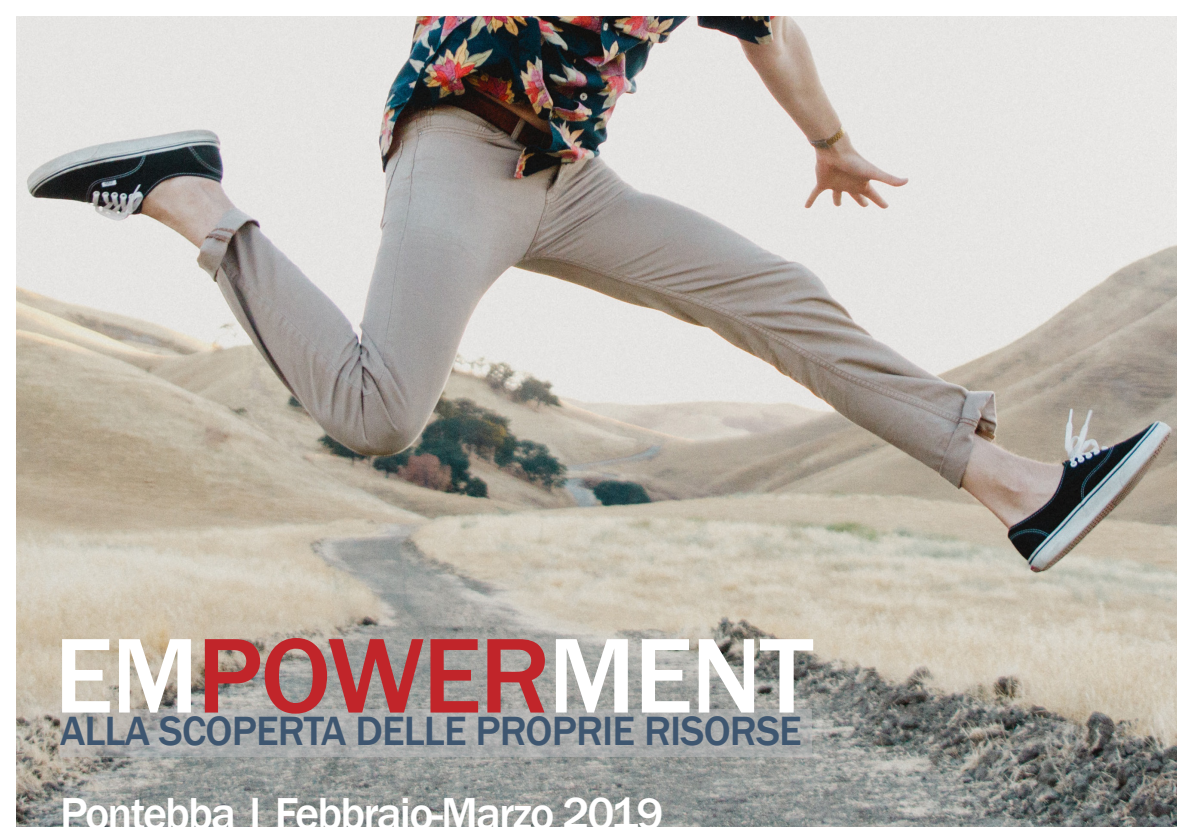
<style>
.page{position:relative;width:1191px;height:840px;background:#fff}
.page>*{position:absolute;margin:0;border:0;box-sizing:border-box;transform-origin:0 0}
.t1{font:500 110px "Franklin Gothic";letter-spacing:-.02em;color:#fff}
.t2{font:500 46px "Franklin Gothic";letter-spacing:-.04em;color:#fff}
.t3{font:500 42px "Franklin Gothic";letter-spacing:-.02em;color:#3e5670}
.s1{color:#c1252a}
</style>
<div class="page">
<img style="left:17px;top:16px;width:1159px;height:809px">
<svg style="left:60px;top:708px;width:751px;height:48px;background:#acadac"></svg>
<p class="t1" style="left:54px;top:607px;width:760px">EM<span class="s1">POWER</span>MENT</p>
<p class="t3" style="left:60px;top:704px;width:743px">ALLA SCOPERTA DELLE PROPRIE RISORSE</p>
<p class="t2" style="left:60px;top:784px;width:605px">Pontebba | Febbraio-Marzo 2019</p>
</div>
